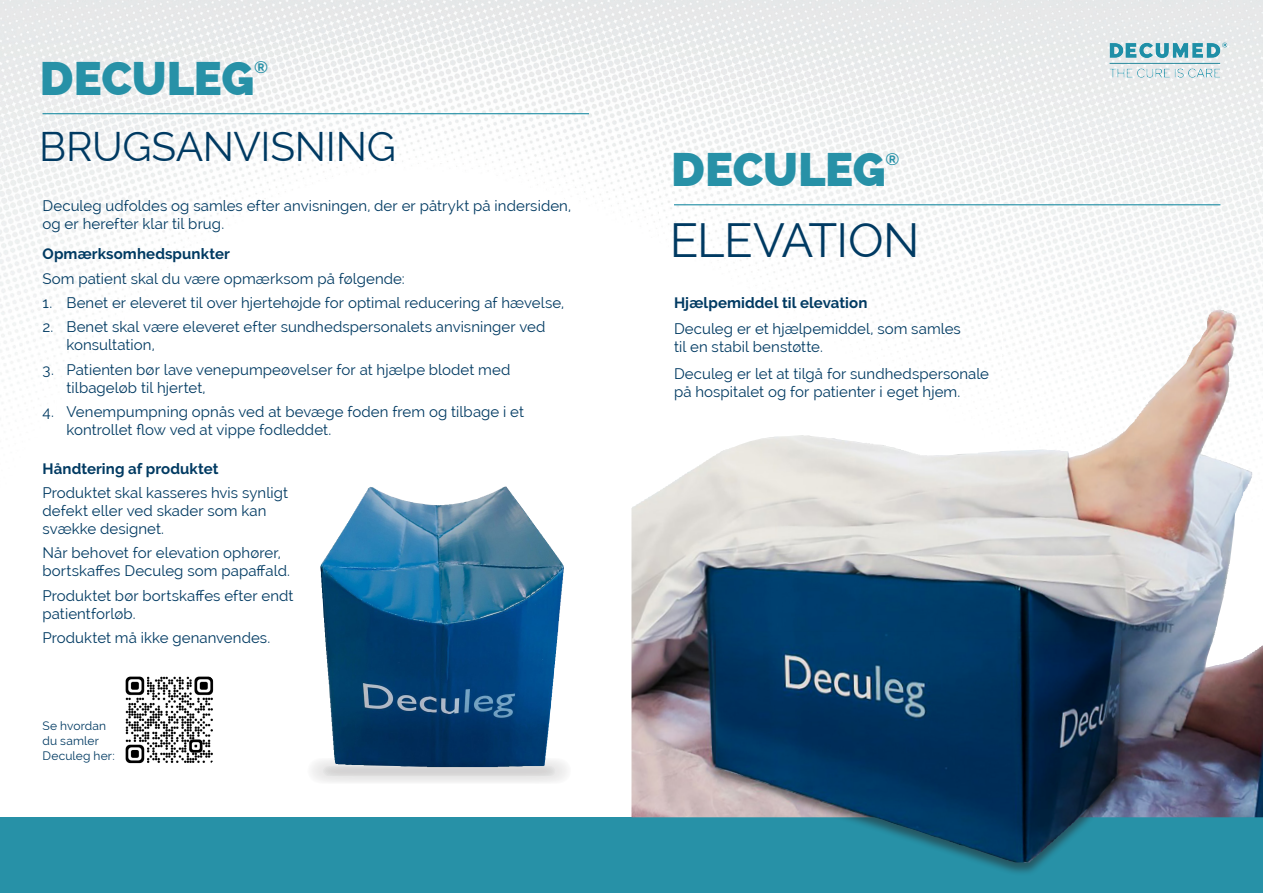
<style>
.page{position:relative;width:1263px;height:893px;background:#fff}
.page>*{position:absolute;margin:0;border:0;box-sizing:border-box;transform-origin:0 0}
.t1{font:800 47.1px "Raleway";letter-spacing:-.005em;color:#2791a7}
.t2{font:47.1px "Raleway";letter-spacing:-.015em;color:#003a62}
.t3{font:40.5px "Raleway";letter-spacing:-.01em;color:#003a62}
.t4{font:700 16.65px "Raleway";color:#2791a7}
.t5{font:15px/18px "Raleway";letter-spacing:.005em;color:#003a62}
.t6{font:700 15px "Raleway";letter-spacing:.005em;color:#003a62}
.t7{font:12px "Raleway";letter-spacing:.015em;color:#003a62}
</style>
<div class="page">
<img style="left:0;top:0;width:1263px;height:817px">
<div style="left:0;top:817px;width:1263px;height:76px;background:#2791a7"></div>
<hr style="left:43px;top:113px;width:546px;height:1px;background:#2791a7">
<img style="left:1106px;top:38px;width:126px;height:44px">
<hr style="left:674px;top:204px;width:546px;height:1px;background:#2791a7">
<img style="left:1095px;top:310px;width:119px;height:140px">
<div style="left:708px;top:631px;width:421px;height:245px;background:#231f20;opacity:.5"></div>
<img style="left:716px;top:632px;width:158px;height:185px">
<svg style="left:307px;top:758px;width:264px;height:26px"></svg>
<svg style="left:323px;top:765px;width:233px;height:11px;fill:#d7d6d6"></svg>
<img style="left:340px;top:487px;width:162px;height:47px">
<img style="left:124px;top:675px;width:90px;height:90px">
<p class="t1" style="left:40px;top:51px;width:216px">DECULEG</p>
<p class="t4" style="left:254px;top:58px;width:15px">®</p>
<p class="t3" style="left:39px;top:123px;width:358px">BRUGSANVISNING</p>
<p class="t5" style="left:43px;top:197px;width:530px">Deculeg udfoldes og samles efter anvisningen, der er påtrykt på indersiden, og er herefter klar til brug.</p>
<p class="t6" style="left:43px;top:245px;width:189px">Opmærksomhedspunkter</p>
<p class="t5" style="left:43px;top:269px;width:364px">Som patient skal du være opmærksom på følgende:</p>
<p class="t5" style="left:43px;top:294px;width:523px">1. Benet er eleveret til over hjertehøjde for optimal reducering af hævelse,</p>
<p class="t5" style="left:67px;top:318px;width:481px;text-indent:-24px">2. Benet skal være eleveret efter sundhedspersonalets anvisninger ved konsultation,</p>
<p class="t5" style="left:67px;top:360px;width:445px;text-indent:-24px">3. Patienten bør lave venepumpeøvelser for at hjælpe blodet med tilbageløb til hjertet,</p>
<p class="t5" style="left:67px;top:403px;width:459px;text-indent:-24px">4. Venempumpning opnås ved at bevæge foden frem og tilbage i et -kontrollet flow ved at vippe fodleddet.</p>
<p class="t6" style="left:43px;top:460px;width:178px">Håndtering af produktet</p>
<p class="t5" style="left:43px;top:484px;width:247px">Produktet skal kasseres hvis synligt defekt eller ved skader som kan svække designet.</p>
<p class="t5" style="left:43px;top:544px;width:249px">Når behovet for elevation ophører, bortskaffes Deculeg som papaffald.</p>
<p class="t5" style="left:43px;top:586px;width:252px">Produktet bør bortskaffes efter endt patientforløb.</p>
<p class="t5" style="left:43px;top:629px;width:229px">Produktet må ikke genanvendes.</p>
<p class="t7" style="left:43px;top:719px;width:65px">Se hvordan</p>
<p class="t7" style="left:43px;top:734px;width:58px">du samler</p>
<p class="t7" style="left:43px;top:749px;width:74px">Deculeg her:</p>
<p class="t1" style="left:671px;top:142px;width:216px">DECULEG</p>
<p class="t4" style="left:885px;top:149px;width:15px">®</p>
<p class="t2" style="left:670px;top:213px;width:251px">ELEVATION</p>
<p class="t6" style="left:674px;top:294px;width:195px">Hjælpemiddel til elevation</p>
<p class="t5" style="left:674px;top:320px;width:288px">Deculeg er et hjælpemiddel, som samles til en stabil benstøtte.</p>
<p class="t5" style="left:674px;top:365px;width:317px">Deculeg er let at tilgå for sundhedspersonale på hospitalet og for patienter i eget hjem.</p>
</div>
